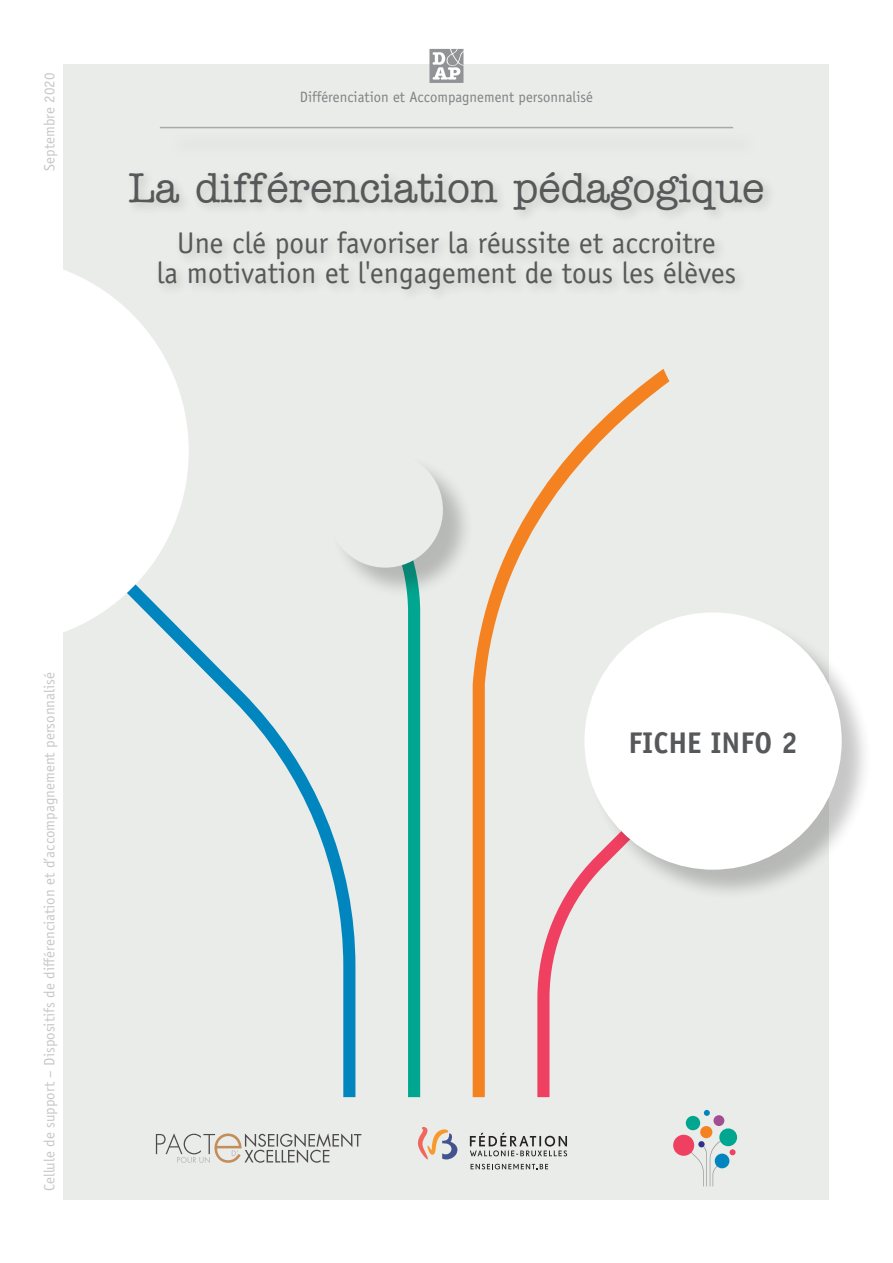
<style>
.page{position:relative;width:893px;height:1263px;background:#fff}
.page>*{position:absolute;margin:0;border:0;box-sizing:border-box;transform-origin:0 0}
.t1{font:500 42px "American Typewriter";color:#57585a}
.t2{font:30px/30px "Evalex Sans";color:#57585a;text-align:center}
.t3{font:700 30px "Evalex Sans";color:#57585a}
.t4{font:15px "Evalex Sans";color:#c7c8ca}
.t5{font:15px "Evalex Sans";color:#808285}
</style>
<div class="page">
<div style="left:64px;top:64px;width:765px;height:1136px;background:#e9ece8"></div>
<svg style="left:418px;top:1127px;width:39px;height:32px"></svg>
<svg style="left:470px;top:1133px;width:97px;height:23px"></svg>
<svg style="left:471px;top:1164px;width:77px;height:5px"></svg>
<div style="left:700px;top:1126px;width:12px;height:12px;background:#f58221;border-radius:50%"></div>
<div style="left:713px;top:1115px;width:11px;height:11px;background:#a34d94;border-radius:50%"></div>
<svg style="left:704px;top:1110px;width:6px;height:6px"></svg>
<div style="left:673px;top:1135px;width:21px;height:21px;background:#f04061;border-radius:50%"></div>
<svg style="left:688px;top:1137px;width:47px;height:49px"></svg>
<div style="left:719px;top:1128px;width:18px;height:18px;background:#00a68f;border-radius:50%"></div>
<div style="left:686px;top:1116px;width:14px;height:14px;background:#00a68f;border-radius:50%"></div>
<svg style="left:156px;top:1133px;width:205px;height:30px"></svg>
<div style="left:587px;top:615px;width:286px;height:286px;background:#231f20;opacity:.25"></div>
<div style="left:584px;top:612px;width:258px;height:258px;background:#fff;border-radius:50%"></div>
<svg style="left:178px;top:638px;width:177px;height:459px"></svg>
<svg style="left:63px;top:257px;width:126px;height:388px;fill:#fff"></svg>
<svg style="left:473px;top:369px;width:196px;height:728px"></svg>
<svg style="left:407px;top:598px;width:13px;height:499px;background:#13ab96"></svg>
<div style="left:331px;top:455px;width:143px;height:143px;background:#231f20;opacity:.25"></div>
<div style="left:327px;top:452px;width:116px;height:116px;background:#e9ece8;border-radius:50%"></div>
<svg style="left:429px;top:49px;width:34px;height:34px"></svg>
<hr style="left:160px;top:127px;width:573px;height:1px;background:#a8a9ad">
<div style="left:125px;top:167px;width:651px;height:135px;background:#e5e8e4"></div>
<p class="t4" style="left:41px;top:171px;width:100px;rotate:-90deg">Septembre 2020</p>
<p class="t5" style="left:300px;top:88px;width:294px">Différenciation et Accompagnement personnalisé</p>
<h1 class="t1" style="left:128px;top:164px;width:637px">La différenciation pédagogique</h1>
<h2 class="t2" style="left:157px;top:228px;width:581px">Une clé pour favoriser la réussite et accroitre<br>la motivation et l'engagement de tous les élèves</h2>
<p class="t4" style="left:41px;top:1191px;width:521px;rotate:-90deg">Cellule de support – Dispositifs de différenciation et d’accompagnement personnalisé</p>
<h2 class="t3" style="left:628px;top:724px;width:171px">FICHE INFO 2</h2>
</div>
